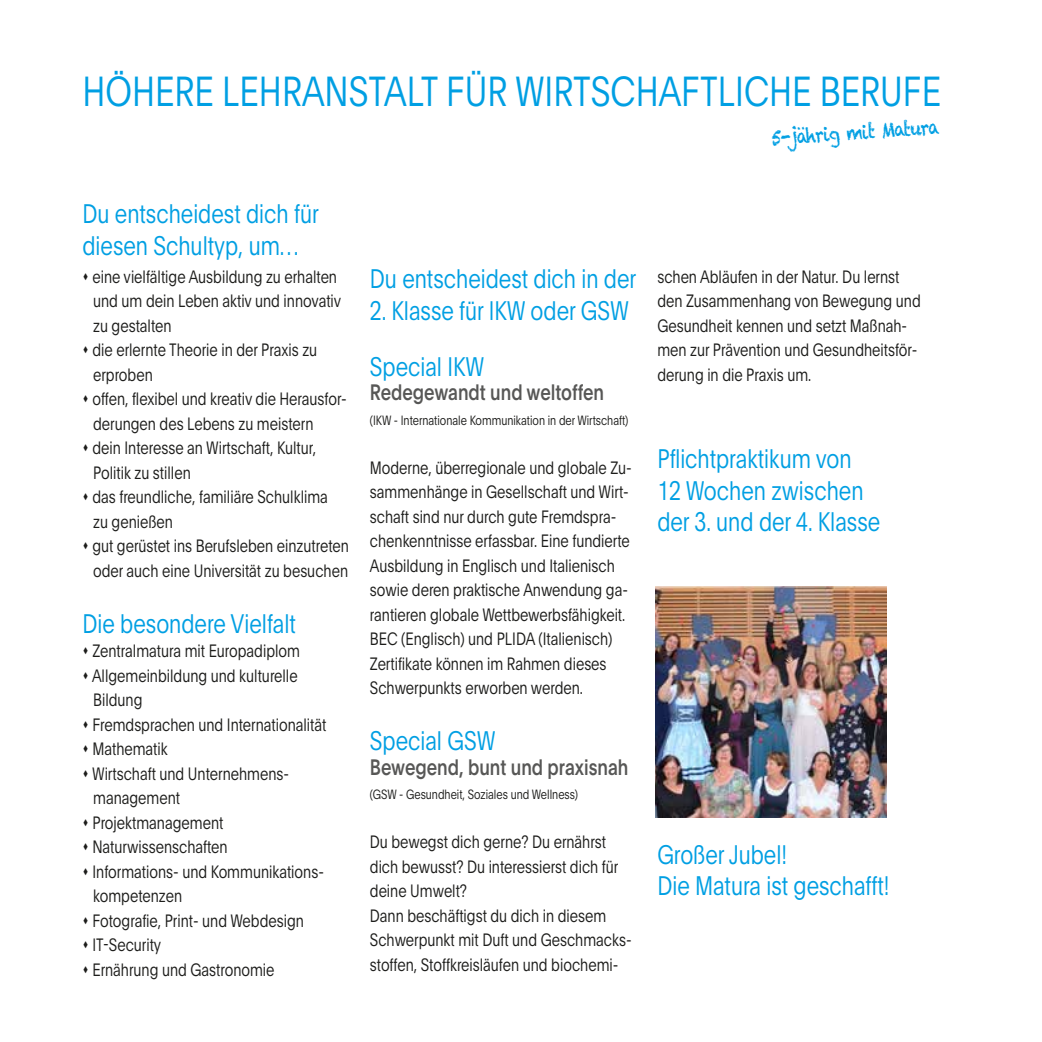
<style>
.page{position:relative;width:1042px;height:1042px;background:#fff}
.page>*{position:absolute;margin:0;border:0;box-sizing:border-box;transform-origin:0 0}
.t1{font:300 41.12px "Plain";color:#009fe3;scale:.8 1}
.t2{font:300 26.25px/31.5px "Plain";color:#009fe3;scale:.8 1}
.t3{font:500 21.88px "Plain";color:#575756;scale:.8 1}
.t4{font:20.3px "Chalkduster";color:#009fe3;scale:.8 1}
.t5{font:300 17.5px/24.5px "Plain";color:#1d1d1b;scale:.8 1}
.t6{font:300 13.12px "Plain";color:#1d1d1b;scale:.8 1}
</style>
<div class="page">
<img style="left:655px;top:586px;width:231px;height:231px">
<h1 class="t1" style="left:82px;top:61px;width:1075px">HÖHERE LEHRANSTALT FÜR WIRTSCHAFTLICHE BERUFE</h1>
<p class="t4" style="left:770px;top:126px;width:212px;rotate:-4deg">5-jährig mit Matura</p>
<h2 class="t2" style="left:82px;top:197px;width:297px">Du entscheidest dich für diesen Schultyp, um…</h2>
<p class="t5" style="left:93px;top:263px;width:312px;text-indent:-11px">▲ eine vielfältige Ausbildung zu erhalten und um dein Leben aktiv und innovativ zu gestalten</p>
<p class="t5" style="left:93px;top:337px;width:282px;text-indent:-11px">▲ die erlernte Theorie in der Praxis zu erproben</p>
<p class="t5" style="left:93px;top:386px;width:319px;text-indent:-11px">▲ offen, flexibel und kreativ die Herausfor&shy;derungen des Lebens zu meistern</p>
<p class="t5" style="left:93px;top:435px;width:280px;text-indent:-11px">▲ dein Interesse an Wirtschaft, Kultur,<br>Politik zu stillen</p>
<p class="t5" style="left:93px;top:484px;width:295px;text-indent:-11px">▲ das freundliche, familiäre Schulklima zu genießen</p>
<p class="t5" style="left:82px;top:533px;width:335px;text-align:center">▲ gut gerüstet ins Berufsleben einzutreten oder auch eine Universität zu besuchen</p>
<h2 class="t2" style="left:82px;top:606px;width:268px">Die besondere Vielfalt</h2>
<p class="t5" style="left:82px;top:638px;width:273px">▲ Zentralmatura mit Europadiplom</p>
<p class="t5" style="left:93px;top:662px;width:257px;text-indent:-11px">▲ Allgemeinbildung und kulturelle<br>Bildung</p>
<p class="t5" style="left:82px;top:711px;width:306px">▲ Fremdsprachen und Internationalität</p>
<p class="t5" style="left:82px;top:736px;width:108px">▲ Mathematik</p>
<p class="t5" style="left:93px;top:760px;width:246px;text-indent:-11px">▲ Wirtschaft und Unternehmens&shy;management</p>
<p class="t5" style="left:82px;top:809px;width:178px">▲ Projektmanagement</p>
<p class="t5" style="left:82px;top:834px;width:183px">▲ Naturwissenschaften</p>
<p class="t5" style="left:93px;top:858px;width:290px;text-indent:-11px">▲ Informations- und Kommunikations&shy;kompetenzen</p>
<p class="t5" style="left:82px;top:907px;width:278px">▲ Fotografie, Print- und Webdesign</p>
<p class="t5" style="left:82px;top:932px;width:100px">▲ IT-Security</p>
<p class="t5" style="left:82px;top:956px;width:242px">▲ Ernährung und Gastronomie</p>
<h2 class="t2" style="left:370px;top:262px;width:334px">Du entscheidest dich in der</h2>
<h2 class="t2" style="left:370px;top:281px;width:325px;line-height:56px">2. Klasse für IKW oder GSW<br>Special IKW</h2>
<p class="t3" style="left:370px;top:377px;width:294px">Redegewandt und weltoffen</p>
<p class="t6" style="left:370px;top:410px;width:325px">(IKW - Internationale Kommunikation in der Wirtschaft)</p>
<p class="t5" style="left:370px;top:454px;width:329px">Moderne, überregionale und globale Zu&shy;sammenhänge in Gesellschaft und Wirt&shy;schaft sind nur durch gute Fremdspra&shy;chenkenntnisse erfassbar. Eine fundierte Ausbildung in Englisch und Italienisch sowie deren praktische Anwendung ga&shy;rantieren globale Wettbewerbsfähigkeit.<br>BEC (Englisch) und PLIDA (Italienisch)<br>Zertifikate können im Rahmen dieses Schwerpunkts erworben werden.</p>
<h2 class="t2" style="left:370px;top:724px;width:159px">Special GSW</h2>
<p class="t3" style="left:370px;top:751px;width:325px">Bewegend, bunt und praxisnah</p>
<p class="t6" style="left:370px;top:785px;width:262px">(GSW - Gesundheit, Soziales und Wellness)</p>
<p class="t5" style="left:370px;top:829px;width:329px">Du bewegst dich gerne? Du ernährst dich bewusst? Du interessierst dich für deine Umwelt?<br>Dann beschäftigst du dich in diesem Schwerpunkt mit Duft und Geschmacks&shy;stoffen, Stoffkreisläufen und biochemi-</p>
<p class="t5" style="left:657px;top:263px;width:331px">schen Abläufen in der Natur. Du lernst den Zusammenhang von Bewegung und Gesundheit kennen und setzt Maßnah&shy;men zur Prävention und Gesundheitsför&shy;derung in die Praxis um.</p>
<h2 class="t2" style="left:657px;top:442px;width:280px">Pflichtpraktikum von<br>12 Wochen zwischen der 3. und der 4. Klasse</h2>
<h2 class="t2" style="left:657px;top:837px;width:292px">Großer Jubel!<br>Die Matura ist geschafft!</h2>
</div>
